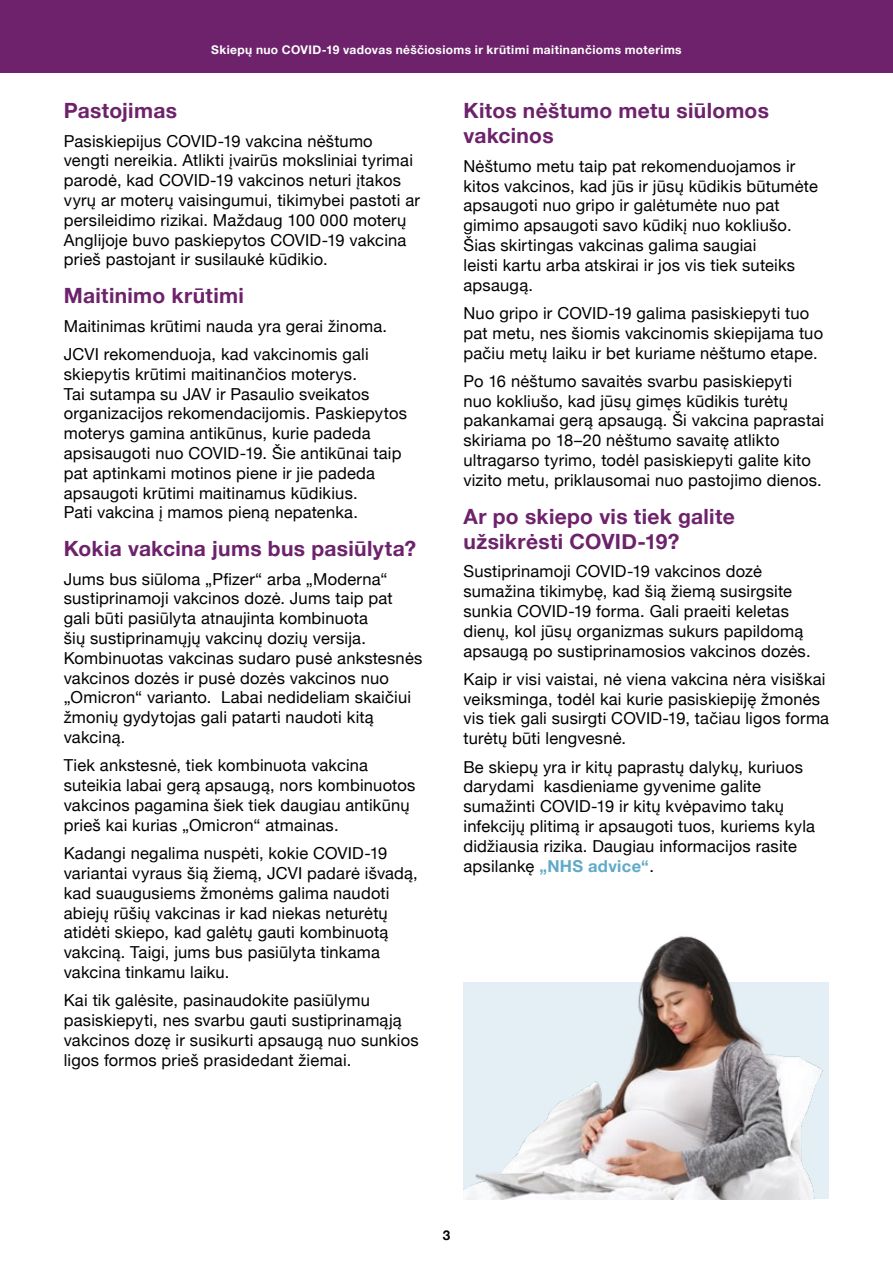
<style>
.page{position:relative;width:893px;height:1263px;background:#fff}
.page>*{position:absolute;margin:0;border:0;box-sizing:border-box;transform-origin:0 0}
.Subdeader{font:700 21px/25.2px "Helvetica Neue";letter-spacing:.015em;color:#6d226b}
.Body{font:16.5px/19.8px "Helvetica Neue";letter-spacing:.01em;color:#000}
.Subdeader-2{font:16.5px/19.8px "Helvetica Neue";letter-spacing:.01em;color:#000}
.t1{font:700 13.5px "Helvetica Neue";color:#000}
.Body-2{font:700 12px "Helvetica Neue";letter-spacing:.03em;color:#fff}
.s1{font-weight:700;color:#60aac8}
</style>
<div class="page">
<div style="left:0;top:0;width:893px;height:72px;background:#6d226b"></div>
<img style="left:463px;top:936px;width:366px;height:263px">
<p class="Body-2" style="left:211px;top:41px;width:472px">Skiepų nuo COVID-19 vadovas nėščiosioms ir krūtimi maitinančioms moterims</p>
<p class="Subdeader" style="left:64px;top:99px;width:115px">Pastojimas</p>
<p class="Subdeader-2" style="left:64px;top:132px;width:358px">Pasiskiepijus COVID-19 vakcina nėštumo vengti nereikia. Atlikti įvairūs moksliniai tyrimai parodė, kad COVID-19 vakcinos neturi įtakos vyrų ar moterų vaisingumui, tikimybei pastoti ar persileidimo rizikai. Maždaug 100 000 moterų Anglijoje buvo paskiepytos COVID-19 vakcina prieš pastojant ir susilaukė kūdikio.</p>
<p class="Subdeader" style="left:64px;top:284px;width:181px">Maitinimo krūtimi</p>
<p class="Body" style="left:64px;top:317px;width:325px">Maitinimas krūtimi nauda yra gerai žinoma.</p>
<p class="Body" style="left:64px;top:345px;width:345px">JCVI rekomenduoja, kad vakcinomis gali skiepytis krūtimi maitinančios moterys.<br>Tai sutampa su JAV ir Pasaulio sveikatos organizacijos rekomendacijomis. Paskiepytos moterys gamina antikūnus, kurie padeda apsisaugoti nuo COVID-19. Šie antikūnai taip pat aptinkami motinos piene ir jie padeda apsaugoti krūtimi maitinamus kūdikius.<br>Pati vakcina į mamos pieną nepatenka.</p>
<p class="Subdeader" style="left:64px;top:537px;width:354px">Kokia vakcina jums bus pasiūlyta?</p>
<p class="Body" style="left:64px;top:570px;width:360px">Jums bus siūloma „Pfizer“ arba „Moderna“ sustiprinamoji vakcinos dozė. Jums taip pat gali būti pasiūlyta atnaujinta kombinuota<br>šių sustiprinamųjų vakcinų dozių versija.<br>Kombinuotas vakcinas sudaro pusė ankstesnės vakcinos dozės ir pusė dozės vakcinos nuo „Omicron“ varianto. Labai nedideliam skaičiui žmonių gydytojas gali patarti naudoti kitą vakciną.</p>
<p class="Body" style="left:64px;top:756px;width:353px">Tiek ankstesnė, tiek kombinuota vakcina suteikia labai gerą apsaugą, nors kombinuotos vakcinos pagamina šiek tiek daugiau antikūnų prieš kai kurias „Omicron“ atmainas.</p>
<p class="Body" style="left:64px;top:844px;width:356px">Kadangi negalima nuspėti, kokie COVID-19 variantai vyraus šią žiemą, JCVI padarė išvadą, kad suaugusiems žmonėms galima naudoti abiejų rūšių vakcinas ir kad niekas neturėtų atidėti skiepo, kad galėtų gauti kombinuotą vakciną. Taigi, jums bus pasiūlyta tinkama vakcina tinkamu laiku.</p>
<p class="Subdeader-2" style="left:64px;top:991px;width:356px">Kai tik galėsite, pasinaudokite pasiūlymu pasiskiepyti, nes svarbu gauti sustiprinamąją vakcinos dozę ir susikurti apsaugą nuo sunkios ligos formos prieš prasidedant žiemai.</p>
<p class="Subdeader" style="left:463px;top:99px;width:307px">Kitos nėštumo metu siūlomos vakcinos</p>
<p class="Body" style="left:463px;top:157px;width:356px">Nėštumo metu taip pat rekomenduojamos ir kitos vakcinos, kad jūs ir jūsų kūdikis būtumėte apsaugoti nuo gripo ir galėtumėte nuo pat gimimo apsaugoti savo kūdikį nuo kokliušo.<br>Šias skirtingas vakcinas galima saugiai<br>leisti kartu arba atskirai ir jos vis tiek suteiks apsaugą.</p>
<p class="Body" style="left:463px;top:304px;width:361px">Nuo gripo ir COVID-19 galima pasiskiepyti tuo pat metu, nes šiomis vakcinomis skiepijama tuo pačiu metų laiku ir bet kuriame nėštumo etape.</p>
<p class="Subdeader-2" style="left:463px;top:372px;width:362px">Po 16 nėštumo savaitės svarbu pasiskiepyti nuo kokliušo, kad jūsų gimęs kūdikis turėtų pakankamai gerą apsaugą. Ši vakcina paprastai skiriama po 18–20 nėštumo savaitę atlikto ultragarso tyrimo, todėl pasiskiepyti galite kito vizito metu, priklausomai nuo pastojimo dienos.</p>
<p class="Subdeader" style="left:463px;top:504px;width:273px">Ar po skiepo vis tiek galite užsikrėsti COVID-19?</p>
<p class="Body" style="left:463px;top:562px;width:349px">Sustiprinamoji COVID-19 vakcinos dozė sumažina tikimybę, kad šią žiemą susirgsite sunkia COVID-19 forma. Gali praeiti keletas dienų, kol jūsų organizmas sukurs papildomą apsaugą po sustiprinamosios vakcinos dozės.</p>
<p class="Body" style="left:463px;top:670px;width:367px">Kaip ir visi vaistai, nė viena vakcina nėra visiškai veiksminga, todėl kai kurie pasiskiepiję žmonės vis tiek gali susirgti COVID-19, tačiau ligos forma turėtų būti lengvesnė.</p>
<p class="Body" style="left:463px;top:758px;width:353px">Be skiepų yra ir kitų paprastų dalykų, kuriuos darydami kasdieniame gyvenime galite sumažinti COVID-19 ir kitų kvėpavimo takų infekcijų plitimą ir apsaugoti tuos, kuriems kyla didžiausia rizika. Daugiau informacijos rasite apsilankę <span class="s1">„NHS advice“</span>.</p>
<p class="t1" style="left:443px;top:1224px;width:9px">3</p>
</div>
